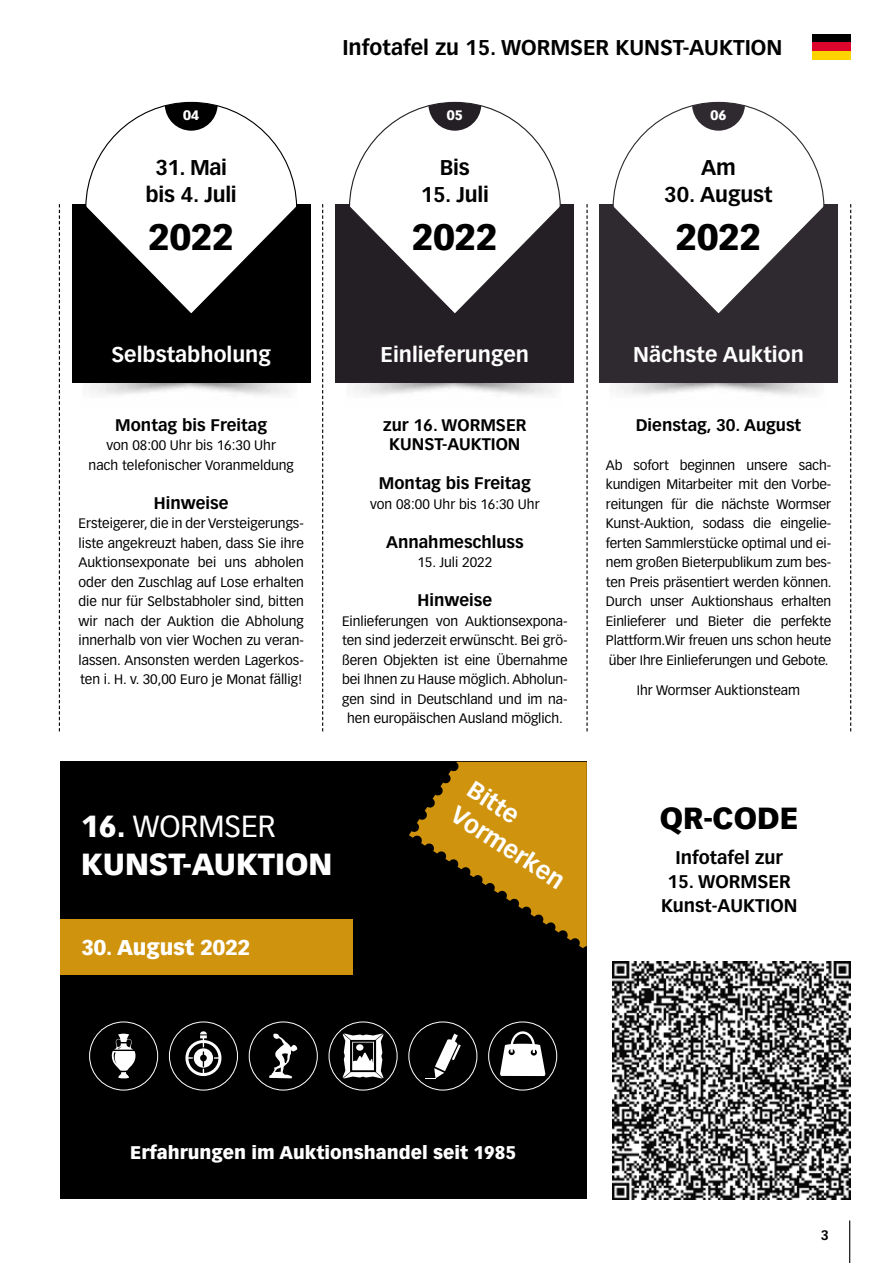
<style>
.page{position:relative;width:893px;height:1263px;background:#fff}
.page>*{position:absolute;margin:0;border:0;box-sizing:border-box;transform-origin:0 0}
.t1{font:900 36px "Vectora LT Std";color:#000}
.t2{font:900 30px/37.5px "Vectora LT Std";color:#fff}
.t3{font:900 30px "Vectora LT Std";color:#000}
.t4{font:700 24px/30px "Vectora LT Std";color:#fff}
.t5{font:700 21px/27px "Vectora LT Std";color:#000;text-align:center}
.t6{font:700 21px "Vectora LT Std";color:#fff}
.t7{font:900 21px "Vectora LT Std";color:#fff}
.t8{font:700 18px/24px "Vectora LT Std";color:#000;text-align:center}
.t9{font:900 18px "Vectora LT Std";color:#fff}
.t10{font:700 16.5px/19.5px "Vectora LT Std";color:#000;text-align:center}
.t11{font:13.5px/19.5px "Vectora LT Std";letter-spacing:-.005em;color:#000;text-align:center}
.t12{font:900 13.5px "Vectora LT Std";color:#fff}
.t13{font:700 13.5px "Vectora LT Std";color:#000}
.s1{font-weight:400}
</style>
<div class="page">
<hr style="left:849px;top:1220px;width:1px;height:43px;background:#000">
<div style="left:812px;top:34px;width:38px;height:9px;background:#000"></div>
<div style="left:812px;top:43px;width:38px;height:8px;background:#dd052b"></div>
<div style="left:812px;top:51px;width:38px;height:9px;background:#ffd300"></div>
<div style="left:60px;top:762px;width:526px;height:437px;background:#000"></div>
<div style="left:72px;top:204px;width:238px;height:179px;background:#000"></div>
<div style="left:599px;top:204px;width:239px;height:179px;background:#2f2a2f"></div>
<div style="left:336px;top:204px;width:238px;height:179px;background:#241f24"></div>
<svg style="left:322px;top:204px;width:1px;height:527px"></svg>
<svg style="left:586px;top:204px;width:2px;height:527px"></svg>
<svg style="left:59px;top:204px;width:1px;height:527px"></svg>
<svg style="left:850px;top:204px;width:1px;height:527px"></svg>
<svg style="left:409px;top:762px;width:178px;height:186px"></svg>
<div style="left:60px;top:919px;width:293px;height:55px;background:#cf930e"></div>
<svg style="left:86px;top:102px;width:211px;height:211px"></svg>
<svg style="left:613px;top:102px;width:211px;height:211px"></svg>
<svg style="left:349px;top:102px;width:211px;height:211px"></svg>
<div style="left:249px;top:1022px;width:69px;height:68px;border:1px solid #fff;border-radius:50%"></div>
<div style="left:169px;top:1022px;width:69px;height:68px;border:1px solid #fff;border-radius:50%"></div>
<div style="left:89px;top:1022px;width:69px;height:68px;border:1px solid #fff;border-radius:50%"></div>
<div style="left:329px;top:1022px;width:68px;height:68px;border:1px solid #fff;border-radius:50%"></div>
<div style="left:488px;top:1022px;width:69px;height:68px;border:1px solid #fff;border-radius:50%"></div>
<div style="left:409px;top:1022px;width:68px;height:68px;border:1px solid #fff;border-radius:50%"></div>
<svg style="left:269px;top:1034px;width:28px;height:44px"></svg>
<svg style="left:185px;top:1031px;width:36px;height:45px"></svg>
<svg style="left:111px;top:1034px;width:25px;height:44px"></svg>
<svg style="left:343px;top:1034px;width:40px;height:44px"></svg>
<div style="left:356px;top:1044px;width:7px;height:7px;background:#fff;border-radius:50%"></div>
<svg style="left:500px;top:1031px;width:45px;height:45px"></svg>
<svg style="left:425px;top:1034px;width:36px;height:45px"></svg>
<img style="left:612px;top:961px;width:238px;height:238px">
<h3 class="t5" style="left:342px;top:34px;width:441px">Infotafel zu 15. WORMSER KUNST-AUKTION</h3>
<p class="t12" style="left:183px;top:107px;width:17px">04</p>
<p class="t12" style="left:447px;top:107px;width:17px">05</p>
<p class="t12" style="left:710px;top:107px;width:17px">06</p>
<h3 class="t5" style="left:146px;top:154px;width:93px">31. Mai bis 4. Juli</h3>
<h1 class="t1" style="left:149px;top:214px;width:87px">2022</h1>
<h3 class="t5" style="left:440px;top:154px;width:31px">Bis</h3>
<h3 class="t5" style="left:421px;top:181px;width:70px">15. Juli</h3>
<h1 class="t1" style="left:412px;top:214px;width:87px">2022</h1>
<h3 class="t5" style="left:701px;top:154px;width:36px">Am</h3>
<h3 class="t5" style="left:664px;top:181px;width:110px">30. August</h3>
<h1 class="t1" style="left:676px;top:214px;width:87px">2022</h1>
<h3 class="t6" style="left:111px;top:341px;width:161px">Selbstabholung</h3>
<h3 class="t6" style="left:381px;top:341px;width:150px">Einlieferungen</h3>
<h3 class="t6" style="left:633px;top:341px;width:172px">Nächste Auktion</h3>
<p class="t10" style="left:115px;top:415px;width:153px">Montag bis Freitag</p>
<p class="t11" style="left:89px;top:436px;width:207px">von 08:00 Uhr bis 16:30 Uhr<br>nach telefonischer Voranmeldung</p>
<p class="t10" style="left:154px;top:493px;width:76px">Hinweise</p>
<p class="t11" style="left:79px;top:514px;width:227px;text-align:justify">Ersteigerer, die in der Versteigerungs&shy;liste angekreuzt haben, dass Sie ihre Auktionsexponate bei uns abholen oder den Zuschlag auf Lose erhalten die nur für Selbstabholer sind, bitten wir nach der Auktion die Abholung innerhalb von vier Wochen zu veran&shy;lassen. Ansonsten werden Lagerkos&shy;ten i. H. v. 30,00 Euro je Monat fällig!</p>
<p class="t10" style="left:383px;top:415px;width:145px">zur 16. WORMSER<br>KUNST-AUKTION</p>
<p class="t10" style="left:379px;top:473px;width:153px">Montag bis Freitag</p>
<p class="t11" style="left:370px;top:494px;width:171px">von 08:00 Uhr bis 16:30 Uhr</p>
<p class="t10" style="left:386px;top:532px;width:139px">Annahmeschluss</p>
<p class="t11" style="left:417px;top:553px;width:76px">15. Juli 2022</p>
<p class="t10" style="left:418px;top:590px;width:76px">Hinweise</p>
<p class="t11" style="left:342px;top:611px;width:227px">Einlieferungen von Auktionsexpona&shy;ten sind jederzeit erwünscht. Bei grö&shy;ßeren Objekten ist eine Übernahme bei Ihnen zu Hause möglich. Abholun&shy;gen sind in Deutschland und im na&shy;hen europäischen Ausland möglich.</p>
<p class="t10" style="left:636px;top:415px;width:167px">Dienstag, 30. August</p>
<p class="t11" style="left:606px;top:455px;width:227px;text-align:justify">Ab sofort beginnen unsere sach&shy;kundigen Mitarbeiter mit den Vorbe&shy;reitungen für die nächste Wormser Kunst-Auktion, sodass die eingelie&shy;ferten Sammlerstücke optimal und ei&shy;nem großen Bieterpublikum zum bes&shy;ten Preis präsentiert werden können.<br>Durch unser Auktionshaus erhalten Einlieferer und Bieter die perfekte Plattform.Wir freuen uns schon heute über Ihre Einlieferungen und Gebote.</p>
<p class="t11" style="left:637px;top:681px;width:165px">Ihr Wormser Auktionsteam</p>
<h3 class="t4" style="left:478px;top:774px;width:131px;rotate:33deg">Bitte<br>Vormerken</h3>
<h2 class="t2" style="left:81px;top:807px;width:253px">16. <span class="s1">WORMSER<br></span>KUNST-AUKTION</h2>
<h2 class="t3" style="left:660px;top:800px;width:140px">QR-CODE</h2>
<h3 class="t8" style="left:676px;top:845px;width:109px">Infotafel zur</h3>
<h3 class="t8" style="left:661px;top:869px;width:138px">15. WORMSER<br>Kunst-AUKTION</h3>
<h3 class="t7" style="left:81px;top:934px;width:170px">30. August 2022</h3>
<h3 class="t9" style="left:130px;top:1142px;width:387px">Erfahrungen im Auktionshandel seit 1985</h3>
<p class="t13" style="left:821px;top:1227px;width:9px">3</p>
</div>
